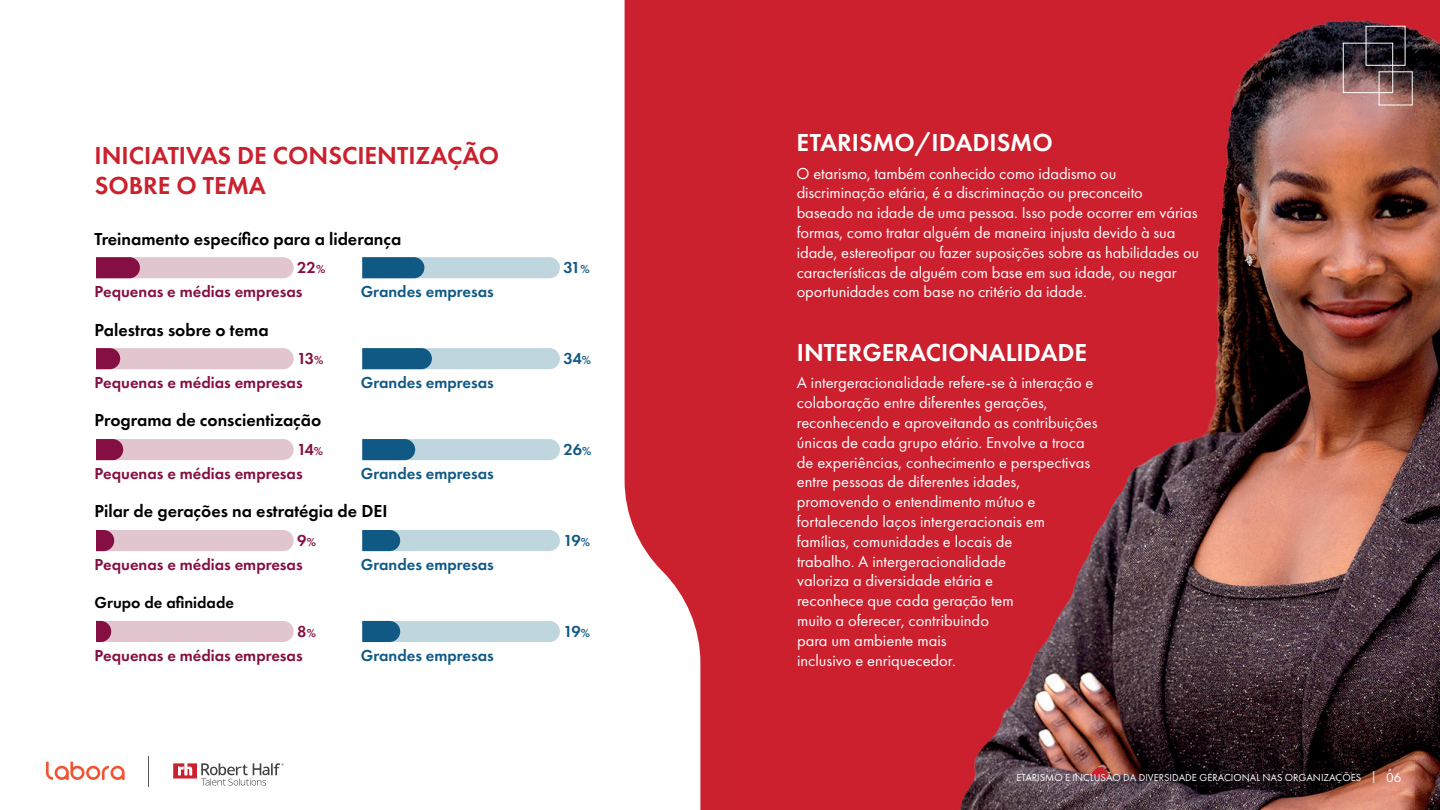
<style>
.page{position:relative;width:1440px;height:810px;background:#fff}
.page>*{position:absolute;margin:0;border:0;box-sizing:border-box;transform-origin:0 0}
.t1{font:600 25.5px/30.6px "Futura PT";color:#cb202e}
.t2{font:600 25.5px "Futura PT";color:#fff}
.t3{font:600 18px "Futura PT";color:#000001}
.t4{font:16.5px/19.8px "Futura PT";color:#fff}
.t5{font:600 16.5px "Futura PT";color:#850e42}
.t6{font:600 16.5px "Futura PT";color:#105985}
.t7{font:600 16.5px "Futura PT";color:#000001}
.t8{font:10.5px "Futura PT";color:#fff}
.s1{font-size:12px}
.s2{font-size:13.5px}
</style>
<div class="page">
<img style="left:729px;top:0;width:711px;height:810px">
<div style="left:1343px;top:43px;width:50px;height:50px;border:1px solid #fff"></div>
<div style="left:1366px;top:26px;width:39px;height:40px;border:1px solid #fff"></div>
<div style="left:1379px;top:71px;width:34px;height:34px;border:1px solid #fff"></div>
<svg style="left:96px;top:257px;width:198px;height:21px"></svg>
<svg style="left:362px;top:257px;width:198px;height:21px"></svg>
<svg style="left:96px;top:348px;width:198px;height:21px"></svg>
<svg style="left:362px;top:348px;width:198px;height:21px"></svg>
<svg style="left:96px;top:439px;width:198px;height:21px"></svg>
<svg style="left:362px;top:439px;width:198px;height:21px"></svg>
<svg style="left:96px;top:530px;width:198px;height:21px"></svg>
<svg style="left:362px;top:530px;width:198px;height:21px"></svg>
<svg style="left:96px;top:621px;width:198px;height:21px"></svg>
<svg style="left:362px;top:621px;width:198px;height:21px"></svg>
<svg style="left:46px;top:762px;width:79px;height:18px"></svg>
<hr style="left:148px;top:756px;width:1px;height:31px;background:#575a5b">
<svg style="left:173px;top:763px;width:111px;height:23px"></svg>
<svg style="left:625px;top:0;width:104px;height:810px;fill:#cb202e"></svg>
<h1 class="t1" style="left:95px;top:139px;width:406px">INICIATIVAS DE CONSCIENTIZAÇÃO<br>SOBRE O TEMA</h1>
<p class="t3" style="left:94px;top:227px;width:308px">Treinamento específico para a liderança</p>
<p class="t5" style="left:297px;top:257px;width:30px">22<span class="s1">%</span></p>
<p class="t5" style="left:94px;top:281px;width:210px">Pequenas e médias empresas</p>
<p class="t6" style="left:361px;top:281px;width:135px">Grandes empresas</p>
<p class="t3" style="left:94px;top:318px;width:176px">Palestras sobre o tema</p>
<p class="t5" style="left:297px;top:348px;width:28px">13<span class="s1">%</span></p>
<p class="t5" style="left:94px;top:372px;width:210px">Pequenas e médias empresas</p>
<p class="t6" style="left:361px;top:372px;width:135px">Grandes empresas</p>
<p class="t3" style="left:94px;top:409px;width:228px">Programa de conscientização</p>
<p class="t5" style="left:297px;top:439px;width:27px">14<span class="s1">%</span></p>
<p class="t5" style="left:94px;top:463px;width:210px">Pequenas e médias empresas</p>
<p class="t6" style="left:361px;top:463px;width:135px">Grandes empresas</p>
<p class="t3" style="left:94px;top:500px;width:295px">Pilar de gerações na estratégia de DEI</p>
<p class="t5" style="left:297px;top:530px;width:20px">9<span class="s1">%</span></p>
<p class="t5" style="left:94px;top:554px;width:210px">Pequenas e médias empresas</p>
<p class="t6" style="left:361px;top:554px;width:135px">Grandes empresas</p>
<p class="t7" style="left:94px;top:592px;width:141px">Grupo de afinidade</p>
<p class="t5" style="left:297px;top:621px;width:20px">8<span class="s1">%</span></p>
<p class="t5" style="left:94px;top:645px;width:210px">Pequenas e médias empresas</p>
<p class="t6" style="left:361px;top:645px;width:135px">Grandes empresas</p>
<p class="t6" style="left:564px;top:257px;width:28px">31<span class="s1">%</span></p>
<p class="t6" style="left:564px;top:348px;width:29px">34<span class="s1">%</span></p>
<p class="t6" style="left:564px;top:439px;width:30px">26<span class="s1">%</span></p>
<p class="t6" style="left:564px;top:530px;width:28px">19<span class="s1">%</span></p>
<p class="t6" style="left:564px;top:621px;width:28px">19<span class="s1">%</span></p>
<h1 class="t2" style="left:797px;top:127px;width:258px">ETARISMO/IDADISMO</h1>
<p class="t4" style="left:797px;top:163px;width:404px">O etarismo, também conhecido como idadismo ou discriminação etária, é a discriminação ou preconceito baseado na idade de uma pessoa. Isso pode ocorrer em várias formas, como tratar alguém de maneira injusta devido à sua idade, estereotipar ou fazer suposições sobre as habilidades ou características de alguém com base em sua idade, ou negar oportunidades com base no critério da idade.</p>
<h1 class="t2" style="left:797px;top:337px;width:292px">INTERGERACIONALIDADE</h1>
<p class="t4" style="left:797px;top:373px;width:302px">A intergeracionalidade refere-se à interação e colaboração entre diferentes gerações, reconhecendo e aproveitando as contribuições únicas de cada grupo etário. Envolve a troca de experiências, conhecimento e perspectivas entre pessoas de diferentes idades, promovendo o entendimento mútuo e fortalecendo laços intergeracionais em famílias, comunidades e locais de<br>trabalho. A intergeracionalidade<br>valoriza a diversidade etária e<br>reconhece que cada geração tem<br>muito a oferecer, contribuindo<br>para um ambiente mais<br>inclusivo e enriquecedor.</p>
<p class="t8" style="left:1016px;top:771px;width:387px">ETARISMO E INCLUSÃO DA DIVERSIDADE GERACIONAL NAS ORGANIZAÇÕES <span class="s1">|</span> <span class="s2">06</span></p>
</div>
